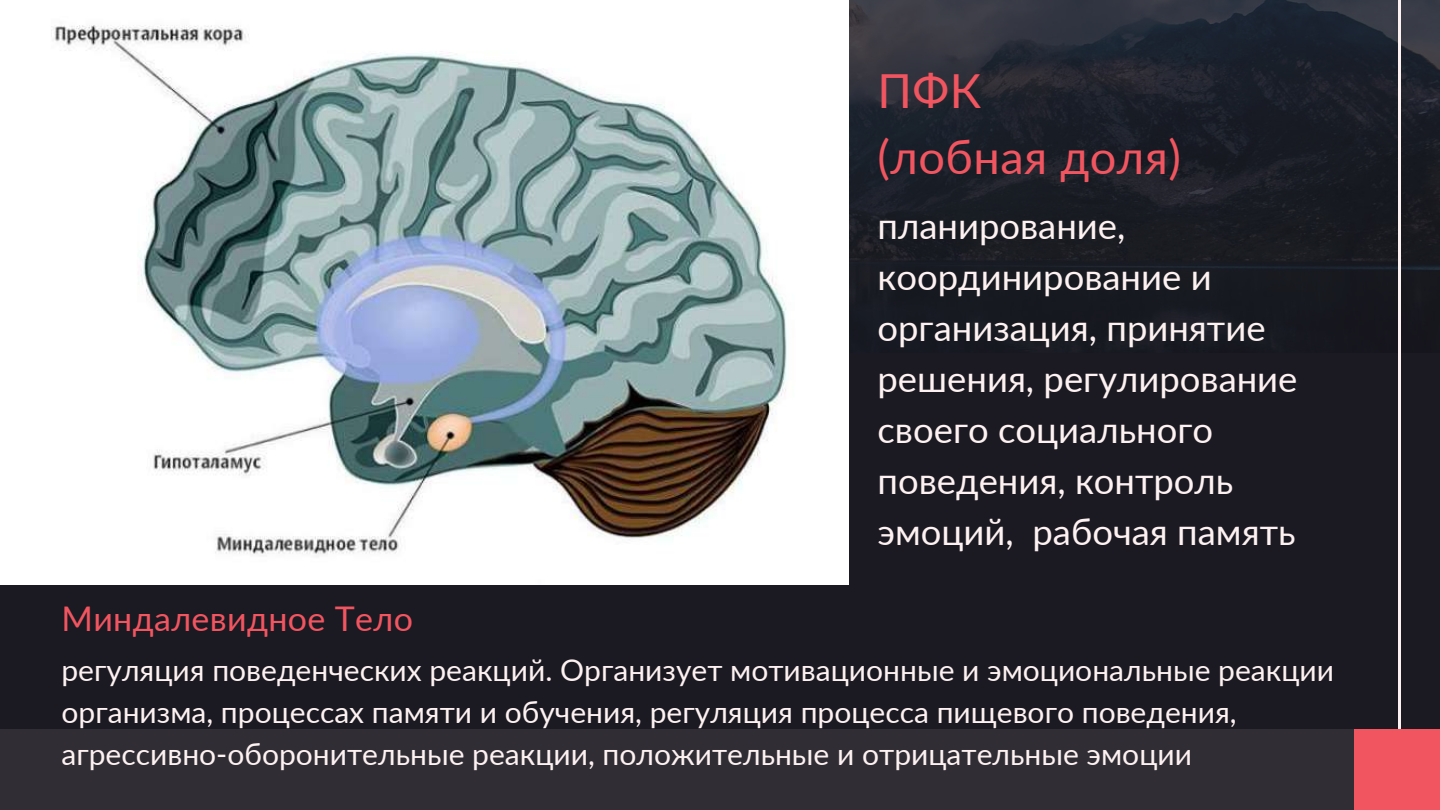
<style>
.page{position:relative;width:1440px;height:810px;background:#1b1922}
.page>*{position:absolute;margin:0;border:0;box-sizing:border-box;transform-origin:0 0}
.t1{font:47px/65.7px "Lato";letter-spacing:.01em;color:#f15560}
.t2{font:36.5px/51px "Lato";color:#fdf2f1}
.t3{font:34px "Lato";letter-spacing:.01em;color:#f15560}
.t4{font:30px/41.7px "Lato";color:#fdf2f1}
</style>
<div class="page">
<img style="left:849px;top:0;width:591px;height:332px">
<hr style="left:1398px;top:0;width:3px;height:736px;background:#fdf2f1">
<div style="left:0;top:729px;width:1440px;height:81px;background:#302d35"></div>
<div style="left:1354px;top:729px;width:86px;height:81px;background:#f15560"></div>
<img style="left:0;top:0;width:849px;height:585px">
<h1 class="t1" style="left:878px;top:57px;width:305px">ПФК<br>(лобная доля)</h1>
<p class="t3" style="left:62px;top:597px;width:353px">Миндалевидное Тело</p>
<p class="t2" style="left:878px;top:200px;width:422px">планирование, координирование и организация, принятие решения, регулирование своего социального поведения, контроль эмоций, рабочая память</p>
<p class="t4" style="left:62px;top:649px;width:1274px">регуляция поведенческих реакций. Организует мотивационные и эмоциональные реакции организма, процессах памяти и обучения, регуляция процесса пищевого поведения, агрессивно-оборонительные реакции, положительные и отрицательные эмоции</p>
</div>
